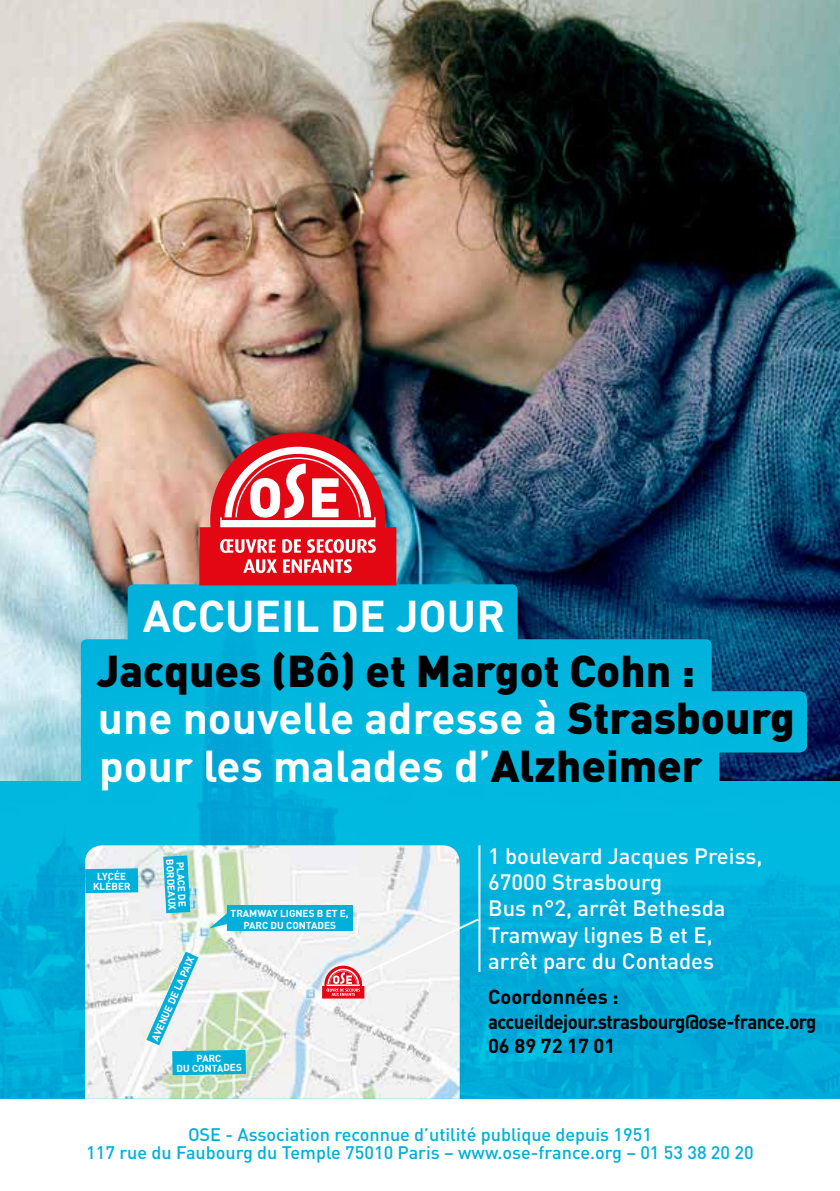
<style>
.page{position:relative;width:840px;height:1191px;background:#fff}
.page>*{position:absolute;margin:0;border:0;box-sizing:border-box;transform-origin:0 0}
.t1{font:700 44px "DIN";color:#fff}
.t2{font:900 44px "DIN";color:#000}
.t3{font:500 22px/26.4px "DIN";color:#fff}
.t4{font:700 20px/24px "DIN";letter-spacing:-.03em;color:#000}
.t5{font:500 18px/18px "DIN";color:#00b0db;text-align:center}
.t6{font:700 10px/10px "DIN";color:#fff;text-align:center}
.s1{font-weight:900;color:#000}
</style>
<div class="page">
<img style="left:0;top:0;width:839px;height:526px">
<img style="left:0;top:526px;width:839px;height:571px">
<img style="left:199px;top:432px;width:197px;height:153px">
<img style="left:85px;top:845px;width:374px;height:253px">
<hr style="left:478px;top:845px;width:2px;height:127px;background:#fff">
<svg style="left:163px;top:855px;width:27px;height:58px;background:#1cb6da"></svg>
<div style="left:227px;top:905px;width:125px;height:26px;background:#00b0db"></div>
<svg style="left:146px;top:951px;width:100px;height:124px"></svg>
<svg style="left:85px;top:868px;width:53px;height:25px"></svg>
<svg style="left:209px;top:913px;width:18px;height:15px"></svg>
<svg style="left:322px;top:916px;width:159px;height:82px"></svg>
<h1 class="t1" style="left:143px;top:587px;width:363px">ACCUEIL DE JOUR</h1>
<h1 class="t2" style="left:97px;top:641px;width:599px">Jacques (Bô) et Margot Cohn :</h1>
<h1 class="t1" style="left:98px;top:689px;width:698px">une nouvelle adresse à <span class="s1">Strasbourg</span></h1>
<h1 class="t1" style="left:99px;top:737px;width:604px">pour les malades d’<span class="s1">Alzheimer</span></h1>
<p class="t6" style="left:93px;top:871px;width:39px;rotate:-1deg">LYCÉE<br>KLÉBER</p>
<p class="t6" style="left:175px;top:859px;width:52px;rotate:87deg">BORDEAUX</p>
<p class="t6" style="left:185px;top:861px;width:47px;rotate:87deg">PLACE DE</p>
<p class="t6" style="left:149px;top:1038px;width:92px;rotate:-66deg">AVENUE DE LA PAIX</p>
<p class="t6" style="left:230px;top:906px;width:120px;line-height:12px">TRAMWAY LIGNES B ET E,<br>PARC DU CONTADES</p>
<p class="t6" style="left:176px;top:1053px;width:67px;rotate:-1deg">PARC<br>DU CONTADES</p>
<p class="t3" style="left:488px;top:841px;width:276px">1 boulevard Jacques Preiss,<br>67000 Strasbourg<br>Bus n°2, arrêt Bethesda<br>Tramway lignes B et E, arrêt parc du Contades</p>
<p class="t4" style="left:488px;top:984px;width:330px">Coordonnées : accueildejour.strasbourg@ose-france.org<br>06 89 72 17 01</p>
<p class="t5" style="left:86px;top:1124px;width:668px">OSE - Association reconnue d’utilité publique depuis 1951<br>117 rue du Faubourg du Temple 75010 Paris – www.ose-france.org – 01 53 38 20 20</p>
</div>
